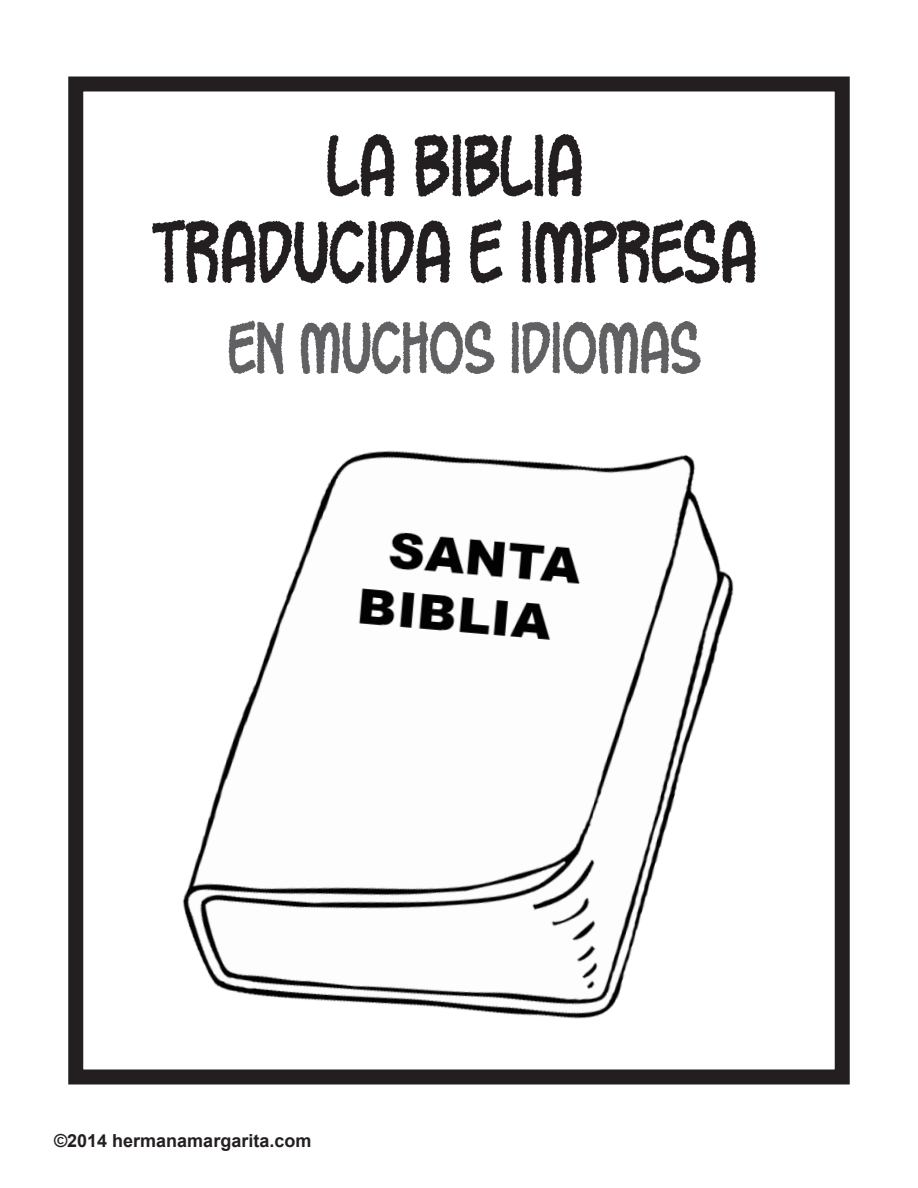
<style>
.page{position:relative;width:918px;height:1188px;background:#fff}
.page>*{position:absolute;margin:0;border:0;box-sizing:border-box;transform-origin:0 0}
.t1{font:72px/86.4px "Oh Crap";color:#231f20;text-align:center}
.t2{font:60px "Oh Crap";color:#616164}
.t3{font:700 18px "Arial";color:#231f20}
</style>
<div class="page">
<div style="left:68px;top:76px;width:782px;height:1008px;background:#fff;border:15px solid #231f20"></div>
<img style="left:118px;top:450px;width:692px;height:634px">
<h1 class="t1" style="left:152px;top:123px;width:607px">LA BIBLIA<br>TRADUCIDA E IMPRESA</h1>
<p class="t2" style="left:228px;top:313px;width:474px">EN MUCHOS IDIOMAS</p>
<p class="t3" style="left:54px;top:1129px;width:259px">©2014 hermanamargarita.com</p>
</div>
